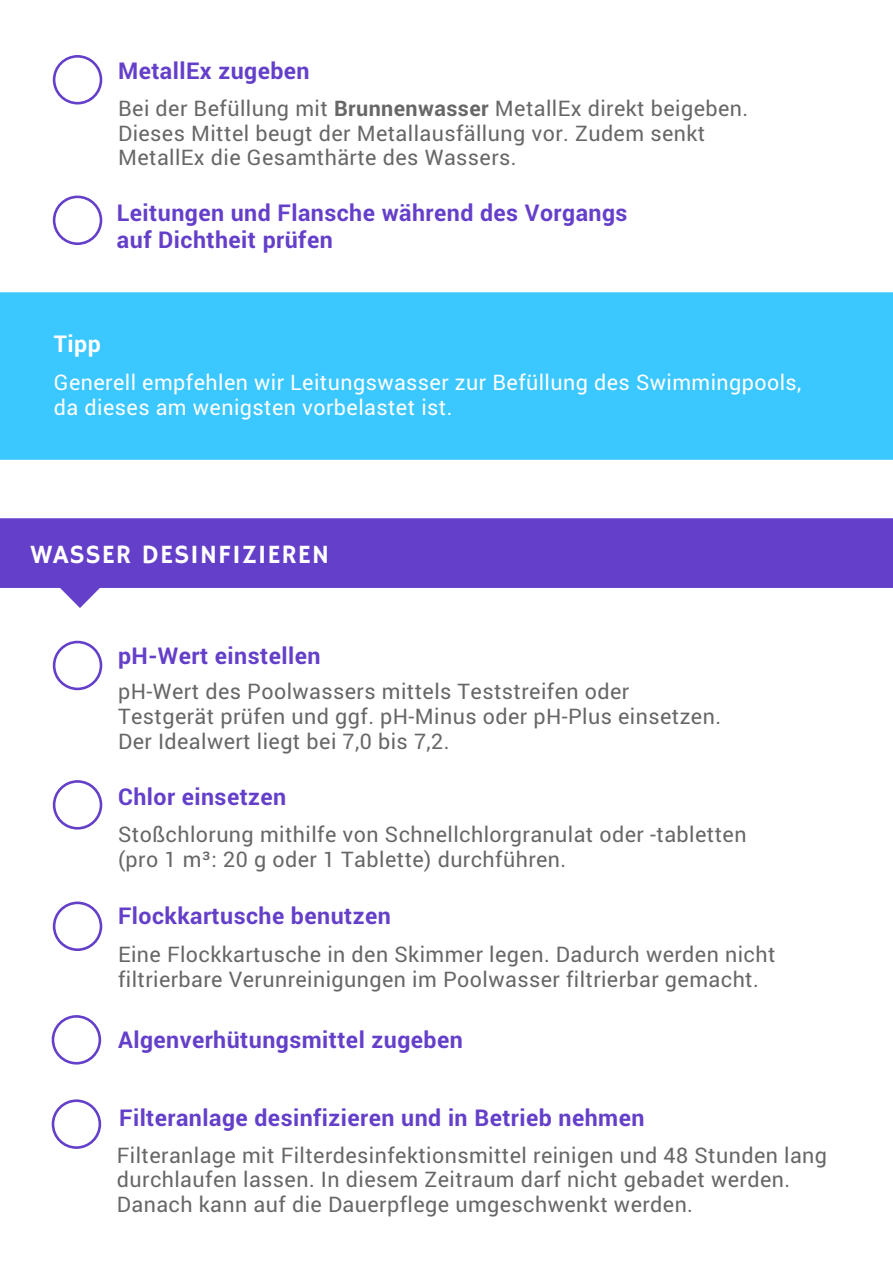
<style>
.page{position:relative;width:893px;height:1263px;background:#fff}
.page>*{position:absolute;margin:0;border:0;box-sizing:border-box;transform-origin:0 0}
.t1{font:26.4px "Hammersmith One";letter-spacing:.03em;color:#fff}
.t2{font:700 23.1px/27px "Roboto";letter-spacing:.02em;color:#643fc9}
.t3{font:700 23.1px "Roboto";color:#fff}
.t4{font:21.45px/24.8px "Roboto";letter-spacing:.02em;color:#676767}
.t5{font:21.45px/24.8px "Roboto";letter-spacing:.02em;color:#fff}
.s1{font-weight:700}
</style>
<div class="page">
<svg style="left:53px;top:55px;width:49px;height:49px"></svg>
<svg style="left:53px;top:641px;width:49px;height:49px"></svg>
<svg style="left:53px;top:780px;width:49px;height:50px"></svg>
<svg style="left:53px;top:901px;width:49px;height:50px"></svg>
<svg style="left:52px;top:1015px;width:49px;height:49px"></svg>
<svg style="left:52px;top:1099px;width:49px;height:50px"></svg>
<div style="left:0;top:518px;width:892px;height:70px;background:#643fc9"></div>
<svg style="left:0;top:573px;width:384px;height:35px"></svg>
<hr style="left:0;top:570px;width:384px;height:3px;background:#643fc9">
<svg style="left:53px;top:196px;width:49px;height:49px"></svg>
<div style="left:0;top:292px;width:892px;height:168px;background:#3bc7ff"></div>
<p class="t2" style="left:118px;top:57px;width:193px">MetallEx zugeben</p>
<p class="t4" style="left:118px;top:95px;width:631px">Bei der Befüllung mit <span class="s1">Brunnenwasser</span> MetallEx direkt beigeben.<br>Dieses Mittel beugt der Metallausfällung vor. Zudem senkt<br>MetallEx die Gesamthärte des Wassers.</p>
<p class="t2" style="left:117px;top:198px;width:512px">Leitungen und Flansche während des Vorgangs auf Dichtheit prüfen</p>
<p class="t3" style="left:54px;top:328px;width:48px">Tipp</p>
<p class="t5" style="left:54px;top:369px;width:749px">Generell empfehlen wir Leitungswasser zur Befüllung des Swimmingpools, da dieses am wenigsten vorbelastet ist.</p>
<p class="t1" style="left:30px;top:539px;width:300px">WASSER DESINFIZIEREN</p>
<p class="t2" style="left:118px;top:641px;width:204px">pH-Wert einstellen</p>
<p class="t4" style="left:118px;top:679px;width:604px">pH-Wert des Poolwassers mittels Teststreifen oder<br>Testgerät prüfen und ggf. pH-Minus oder pH-Plus einsetzen.<br>Der Idealwert liegt bei 7,0 bis 7,2.</p>
<p class="t2" style="left:118px;top:783px;width:170px">Chlor einsetzen</p>
<p class="t4" style="left:118px;top:821px;width:630px">Stoßchlorung mithilfe von Schnellchlorgranulat oder -tabletten (pro 1 m³: 20 g oder 1 Tablette) durchführen.</p>
<p class="t2" style="left:118px;top:902px;width:274px">Flockkartusche benutzen</p>
<p class="t4" style="left:118px;top:942px;width:659px">Eine Flockkartusche in den Skimmer legen. Dadurch werden nicht filtrierbare Verunreinigungen im Poolwasser filtrierbar gemacht.</p>
<p class="t2" style="left:118px;top:1025px;width:346px">Algenverhütungsmittel zugeben</p>
<p class="t2" style="left:119px;top:1103px;width:527px">Filteranlage desinfizieren und in Betrieb nehmen</p>
<p class="t4" style="left:117px;top:1142px;width:711px">Filteranlage mit Filterdesinfektionsmittel reinigen und 48 Stunden lang durchlaufen lassen. In diesem Zeitraum darf nicht gebadet werden.<br>Danach kann auf die Dauerpflege umgeschwenkt werden.</p>
</div>
